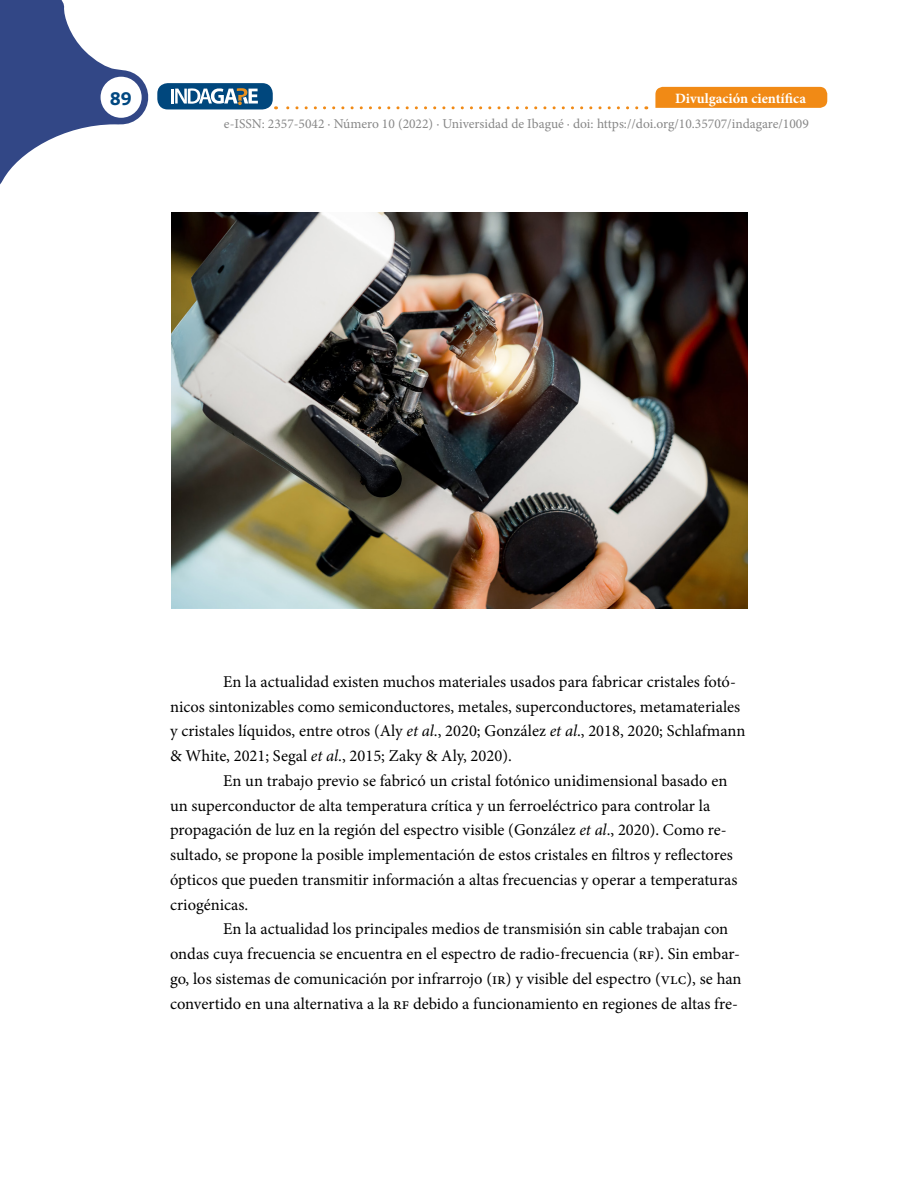
<style>
.page{position:relative;width:918px;height:1188px;background:#fff}
.page>*{position:absolute;margin:0;border:0;box-sizing:border-box;transform-origin:0 0}
.t1{font:700 18px "Bitter";color:#004881}
.cuerpo_sangrante{font:16.5px/24.8px "Minion Pro";color:#000}
.t2{font:700 14.25px "Minion Pro";color:#fff}
.t3{font:13.5px "Minion Pro";color:#878787}
.s1{font-style:italic}
</style>
<div class="page">
<svg style="left:0;top:0;width:149px;height:185px"></svg>
<div style="left:655px;top:87px;width:172px;height:21px;background:#f18a15"></div>
<div style="left:157px;top:83px;width:116px;height:26px;background:#00477d;border-radius:10px"></div>
<div style="left:101px;top:77px;width:41px;height:41px;background:#fff;border-radius:50%"></div>
<svg style="left:172px;top:88px;width:86px;height:17px"></svg>
<svg style="left:276px;top:106px;width:361px;height:3px"></svg>
<img style="left:172px;top:213px;width:576px;height:395px">
<p class="t1" style="left:110px;top:87px;width:24px">89</p>
<p class="t2" style="left:675px;top:88px;width:132px">Divulgación científica</p>
<p class="t3" style="left:224px;top:114px;width:586px">e-ISSN: 2357-5042 · Número 10 (2022) · Universidad de Ibagué · doi: https://doi.org/10.35707/indagare/1009</p>
<p class="cuerpo_sangrante" style="left:170px;top:669px;width:577px;text-indent:53px">En la actualidad existen muchos materiales usados para fabricar cristales fotó&shy;nicos sintonizables como semiconductores, metales, superconductores, metamateriales y cristales líquidos, entre otros (Aly <span class="s1">et al</span>., 2020; González <span class="s1">et al</span>., 2018, 2020; Schlafmann &amp; White, 2021; Segal <span class="s1">et al</span>., 2015; Zaky &amp; Aly, 2020).</p>
<p class="cuerpo_sangrante" style="left:170px;top:768px;width:569px;text-indent:53px">En un trabajo previo se fabricó un cristal fotónico unidimensional basado en un superconductor de alta temperatura crítica y un ferroeléctrico para controlar la propagación de luz en la región del espectro visible (González <span class="s1">et al</span>., 2020). Como re&shy;sultado, se propone la posible implementación de estos cristales en filtros y reflectores ópticos que pueden transmitir información a altas frecuencias y operar a temperaturas criogénicas.</p>
<p class="cuerpo_sangrante" style="left:170px;top:917px;width:573px;text-indent:53px">En la actualidad los principales medios de transmisión sin cable trabajan con ondas cuya frecuencia se encuentra en el espectro de radio-frecuencia (rf). Sin embar&shy;go, los sistemas de comunicación por infrarrojo (ir) y visible del espectro (vlc), se han convertido en una alternativa a la rf debido a funcionamiento en regiones de altas fre-</p>
</div>
